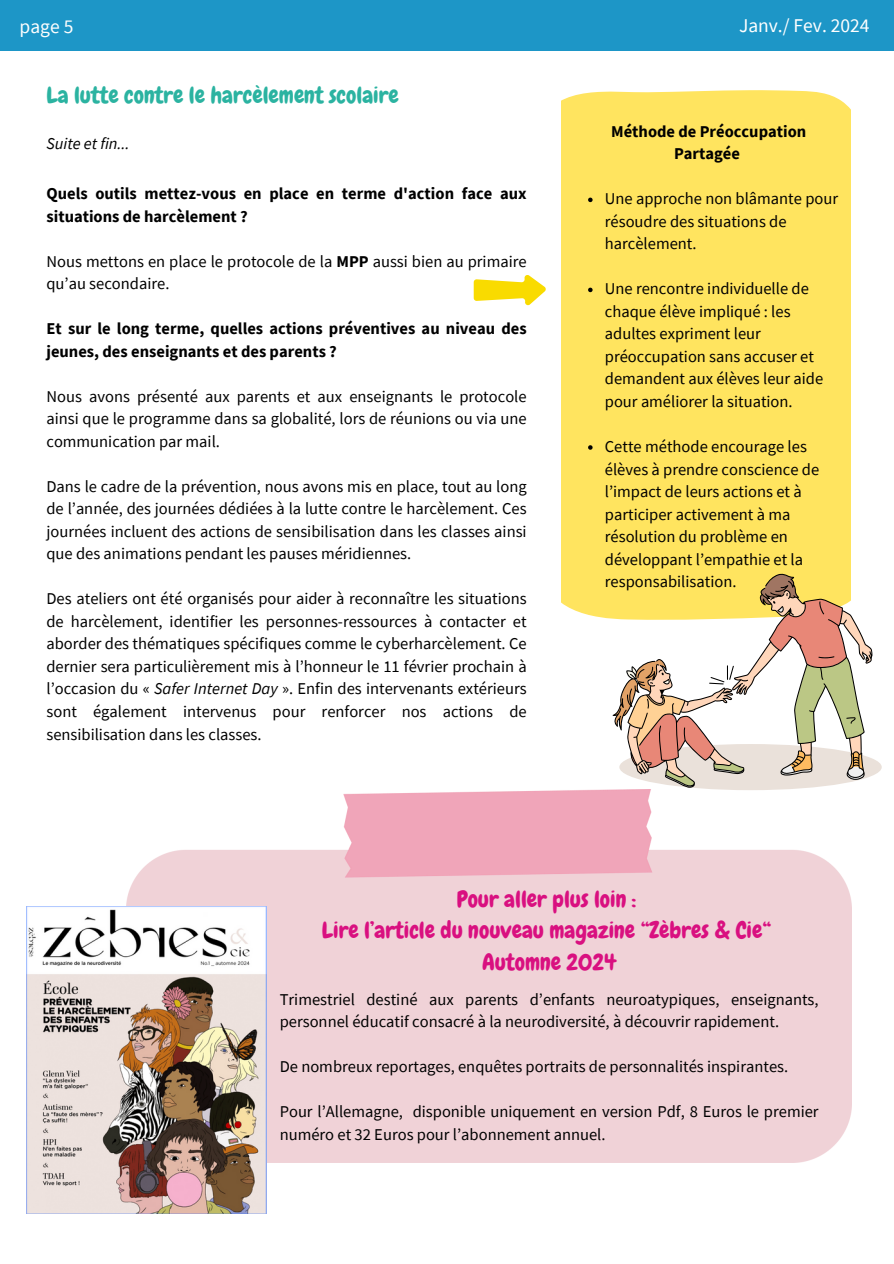
<style>
.page{position:relative;width:894px;height:1264px;background:#fff}
.page>*{position:absolute;margin:0;border:0;box-sizing:border-box;transform-origin:0 0}
.t1{font:22.95px/31.5px "Chewy";color:#d91080;text-align:center}
.t2{font:22.95px "Chewy";color:#2bb3a1}
.t3{font:19.5px "Source Sans Pro";color:#fff}
.t4{font:19.5px "Source Sans Pro";color:#fefefe}
.t5{font:16.5px/22.5px "Source Sans Pro";color:#000}
.t6{font:700 16.5px/22.5px "Source Sans Pro";color:#000}
.t7{font:italic 16.5px "Source Sans Pro";color:#000}
.s1{font-weight:700}
.s2{font-style:italic}
</style>
<div class="page">
<svg style="left:473px;top:275px;width:72px;height:30px"></svg>
<div style="left:561px;top:90px;width:288px;height:529px;background:#ffe45f"></div>
<svg style="left:588px;top:198px;width:4px;height:4px"></svg>
<svg style="left:588px;top:288px;width:4px;height:4px"></svg>
<svg style="left:588px;top:445px;width:4px;height:5px"></svg>
<div style="left:0;top:0;width:893px;height:51px;background:#1d96c7"></div>
<div style="left:619px;top:744px;width:262px;height:46px;background:#eae1da;border-radius:50%"></div>
<svg style="left:612px;top:573px;width:260px;height:214px"></svg>
<img style="left:27px;top:906px;width:239px;height:307px">
<h2 class="t4" style="left:20px;top:14px;width:55px">page 5</h2>
<h4 class="t2" style="left:46px;top:81px;width:353px">La lutte contre le harcèlement scolaire</h4>
<p class="t7" style="left:46px;top:132px;width:85px">Suite et fin...</p>
<p class="t6" style="left:46px;top:182px;width:481px">Quels outils mettez-vous en place en terme d'action face aux situations de harcèlement ?</p>
<h4 class="t5" style="left:46px;top:250px;width:481px">Nous mettons en place le protocole de la <span class="s1">MPP</span> aussi bien au primaire qu’au secondaire.</h4>
<p class="t6" style="left:46px;top:317px;width:481px">Et sur le long terme, quelles actions préventives au niveau des jeunes, des enseignants et des parents ?</p>
<p class="t5" style="left:46px;top:385px;width:481px;text-align:justify">Nous avons présenté aux parents et aux enseignants le protocole ainsi que le programme dans sa globalité, lors de réunions ou via une communication par mail.</p>
<p class="t5" style="left:46px;top:475px;width:481px;text-align:justify">Dans le cadre de la prévention, nous avons mis en place, tout au long de l’année, des journées dédiées à la lutte contre le harcèlement. Ces journées incluent des actions de sensibilisation dans les classes ainsi que des animations pendant les pauses méridiennes.</p>
<p class="t5" style="left:46px;top:587px;width:481px;text-align:justify">Des ateliers ont été organisés pour aider à reconnaître les situations de harcèlement, identifier les personnes-ressources à contacter et aborder des thématiques spécifiques comme le cyberharcèlement. Ce dernier sera particulièrement mis à l’honneur le 11 février prochain à l’occasion du « <span class="s2">Safer Internet Day</span> ». Enfin des intervenants extérieurs sont également intervenus pour renforcer nos actions de sensibilisation dans les classes.</p>
<h4 class="t3" style="left:738px;top:13px;width:132px">Janv./ Fev. 2024</h4>
<h3 class="t6" style="left:611px;top:120px;width:196px;text-align:center">Méthode de Préoccupation<br>Partagée</h3>
<h3 class="t5" style="left:604px;top:187px;width:235px">Une approche non blâmante pour résoudre des situations de harcèlement.</h3>
<h1 class="t5" style="left:604px;top:277px;width:220px">Une rencontre individuelle de chaque élève impliqué : les adultes expriment leur préoccupation sans accuser et demandent aux élèves leur aide pour améliorer la situation.</h1>
<h2 class="t5" style="left:604px;top:435px;width:216px">Cette méthode encourage les élèves à prendre conscience de l’impact de leurs actions et à participer activement à ma résolution du problème en développant l’empathie et la responsabilisation.</h2>
<p class="t1" style="left:322px;top:883px;width:450px">Pour aller plus loin :<br>Lire l’article du nouveau magazine “Zèbres &amp; Cie“<br>Automne 2024</p>
<p class="t5" style="left:279px;top:987px;width:540px">Trimestriel destiné aux parents d’enfants neuroatypiques, enseignants, personnel éducatif consacré à la neurodiversité, à découvrir rapidement.</p>
<p class="t5" style="left:279px;top:1055px;width:510px">De nombreux reportages, enquêtes portraits de personnalités inspirantes.</p>
<p class="t5" style="left:279px;top:1100px;width:540px">Pour l’Allemagne, disponible uniquement en version Pdf, 8 Euros le premier numéro et 32 Euros pour l’abonnement annuel.</p>
</div>
